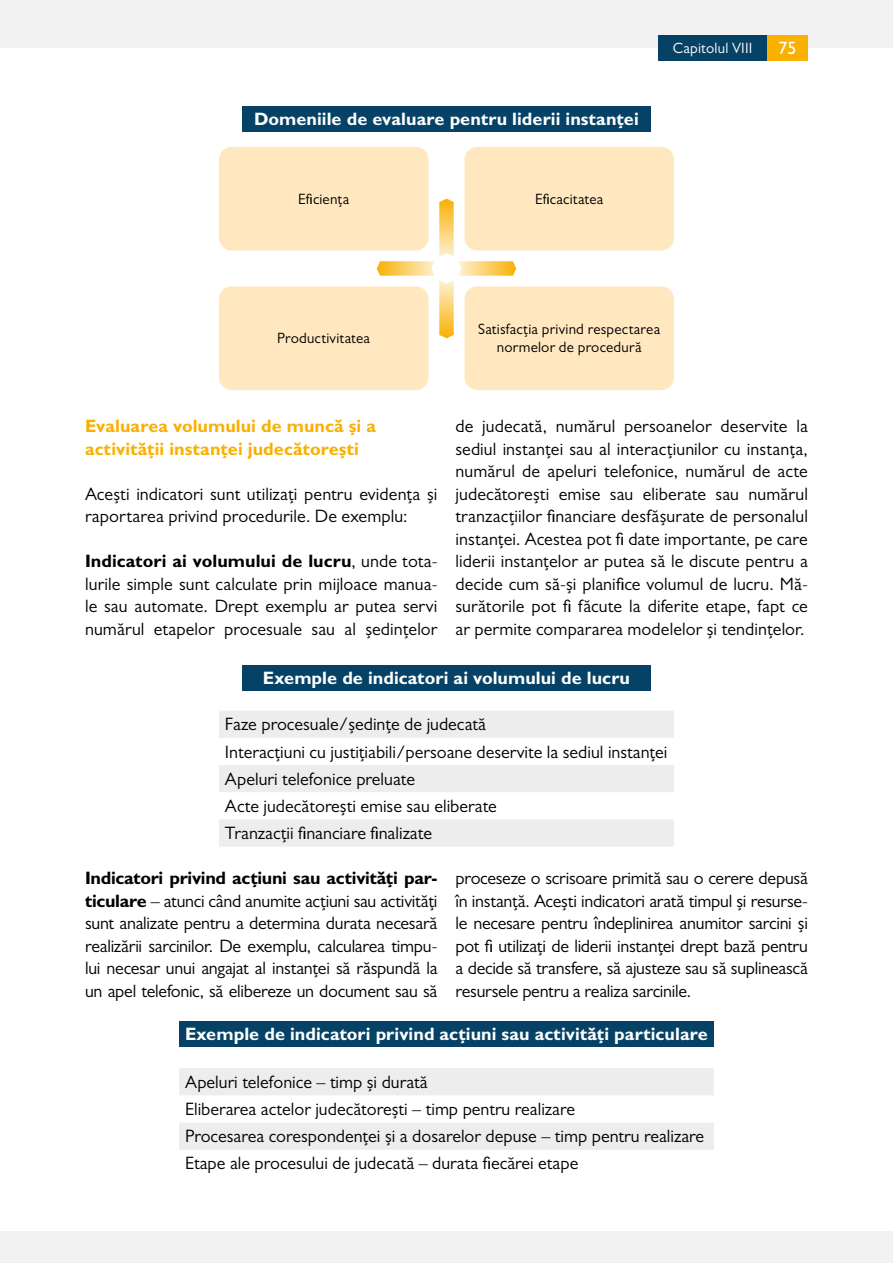
<style>
.page{position:relative;width:893px;height:1263px;background:#fff}
.page>*{position:absolute;margin:0;border:0;box-sizing:border-box;transform-origin:0 0}
.t1{font:18px/22.5px "Gill Sans";color:#000;text-align:justify}
.t2{font:700 18px "Gill Sans";color:#fff}
.t3{font:700 18px/22.5px "Gill Sans";color:#f9b000}
.t4{font:500 18px "Gill Sans";color:#fff}
.t5{font:15px/18px "Gill Sans";letter-spacing:.015em;color:#000;text-align:center}
.t6{font:15px "Gill Sans";letter-spacing:.015em;color:#fff}
.s1{font-weight:700}
</style>
<div class="page">
<div style="left:0;top:0;width:893px;height:48px;background:#f2f2f2"></div>
<div style="left:658px;top:35px;width:109px;height:25px;background:#054266"></div>
<div style="left:0;top:1231px;width:893px;height:32px;background:#f2f2f2"></div>
<div style="left:767px;top:35px;width:41px;height:25px;background:#f9b000"></div>
<div style="left:219px;top:147px;width:209px;height:103px;background:#ffe8c0;border-radius:13px"></div>
<div style="left:219px;top:286px;width:209px;height:104px;background:#ffe8c0;border-radius:13px"></div>
<div style="left:464px;top:147px;width:210px;height:103px;background:#ffe8c0;border-radius:13px"></div>
<div style="left:464px;top:286px;width:210px;height:104px;background:#ffe8c0;border-radius:13px"></div>
<div style="left:242px;top:106px;width:409px;height:26px;background:#054266"></div>
<div style="left:242px;top:666px;width:409px;height:25px;background:#054266"></div>
<div style="left:179px;top:1022px;width:535px;height:25px;background:#054266"></div>
<svg style="left:377px;top:199px;width:139px;height:139px"></svg>
<svg style="left:219px;top:711px;width:455px;height:135px;fill:#ededed"></svg>
<svg style="left:179px;top:1068px;width:535px;height:82px"></svg>
<p class="t2" style="left:254px;top:107px;width:386px">Domeniile de evaluare pentru liderii instanței</p>
<p class="t5" style="left:298px;top:189px;width:53px">Eficienţa</p>
<p class="t5" style="left:535px;top:190px;width:70px">Eficacitatea</p>
<p class="t6" style="left:673px;top:39px;width:81px">Capitolul VIII</p>
<p class="t4" style="left:779px;top:37px;width:19px">75</p>
<p class="t5" style="left:277px;top:329px;width:94px">Productivitatea</p>
<p class="t5" style="left:478px;top:320px;width:184px">Satisfacția privind respectarea normelor de procedură</p>
<p class="t3" style="left:85px;top:415px;width:292px">Evaluarea volumului de muncă și a activității instanței judecătorești</p>
<p class="t1" style="left:85px;top:482px;width:354px">Acești indicatori sunt utilizați pentru evidența și raportarea privind procedurile. De exemplu:</p>
<p class="t1" style="left:85px;top:550px;width:354px"><span class="s1">Indicatori ai volumului de lucru</span>, unde tota&shy;lurile simple sunt calculate prin mijloace manua&shy;le sau automate. Drept exemplu ar putea servi numărul etapelor procesuale sau al ședințelor</p>
<p class="t1" style="left:455px;top:415px;width:354px">de judecată, numărul persoanelor deservite la sediul instanței sau al interacțiunilor cu instanța, numărul de apeluri telefonice, numărul de acte judecătorești emise sau eliberate sau numărul tranzacțiilor financiare desfășurate de personalul instanței. Acestea pot fi date importante, pe care liderii instanțelor ar putea să le discute pentru a decide cum să-și planifice volumul de lucru. Mă&shy;surătorile pot fi făcute la diferite etape, fapt ce ar permite compararea modelelor și tendințelor.</p>
<p class="t2" style="left:263px;top:667px;width:369px">Exemple de indicatori ai volumului de lucru</p>
<p class="t1" style="left:225px;top:711px;width:444px;line-height:27.2px;text-align:left">Faze procesuale/ședințe de judecată<br>Interacțiuni cu justițiabili/persoane deservite la sediul instanței Apeluri telefonice preluate<br>Acte judecătorești emise sau eliberate<br>Tranzacții financiare finalizate</p>
<p class="t1" style="left:85px;top:867px;width:354px"><span class="s1">Indicatori privind acțiuni sau activități par&shy;ticulare</span> – atunci când anumite acțiuni sau activități sunt analizate pentru a determina durata necesară realizării sarcinilor. De exemplu, calcularea timpu&shy;lui necesar unui angajat al instanței să răspundă la un apel telefonic, să elibereze un document sau să</p>
<p class="t1" style="left:455px;top:867px;width:354px">proceseze o scrisoare primită sau o cerere depusă în instanță. Acești indicatori arată timpul și resurse&shy;le necesare pentru îndeplinirea anumitor sarcini și pot fi utilizați de liderii instanței drept bază pentru a decide să transfere, să ajusteze sau să suplinească resursele pentru a realiza sarcinile.</p>
<p class="t2" style="left:185px;top:1023px;width:524px">Exemple de indicatori privind acțiuni sau activități particulare</p>
<p class="t1" style="left:185px;top:1068px;width:521px;line-height:27.2px;text-align:left">Apeluri telefonice – timp și durată<br>Eliberarea actelor judecătorești – timp pentru realizare<br>Procesarea corespondenței și a dosarelor depuse – timp pentru realizare Etape ale procesului de judecată – durata fiecărei etape</p>
</div>
